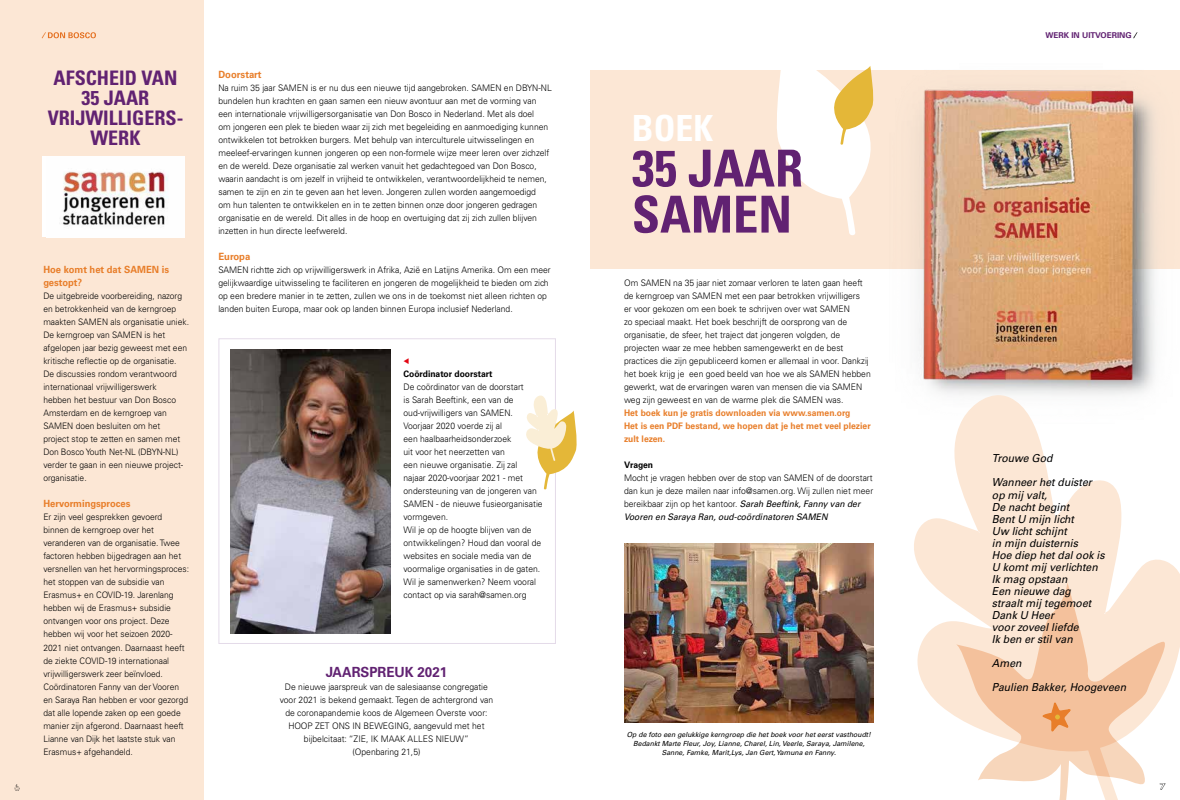
<style>
.page{position:relative;width:1180px;height:800px;background:#fff}
.page>*{position:absolute;margin:0;border:0;box-sizing:border-box;transform-origin:0 0}
.t1{font:700 condensed 51px/46px "Univers LT Std";color:#612272}
.t2{font:700 condensed 36px "Univers LT Std";color:#fff}
.t3{font:700 condensed 20px/20px "Univers LT Std";color:#612272;text-align:center}
.t4{font:700 14px "Univers LT Std";color:#612272;scale:.95 1}
.t5{font:italic 11px/12px "Univers LT Std";color:#000;scale:.95 1}
.t6{font:700 10px "Univers LT Std";color:#e87e2a;scale:.95 1}
.t7{font:700 9.9px/13px "Univers LT Std";color:#e87e2a;scale:.95 1}
.t8{font:300 9px/13px "Univers LT Std";color:#000;scale:.95 1}
.t9{font:700 9px/13px "Univers LT Std";color:#e87e2a;scale:.95 1}
.t10{font:700 9px "Univers LT Std";color:#000;scale:.95 1}
.t11{font:300 8.9px/13px "Univers LT Std";color:#000;scale:.95 1}
.t12{font:700 8px "Univers LT Std";color:#612272}
.t13{font:italic 7px/9px "Univers LT Std";color:#000;text-align:center}
.s1{font-weight:400;font-style:italic}
</style>
<div class="page">
<div style="left:0;top:0;width:204px;height:799px;background:#fce7d5"></div>
<svg style="left:1133px;top:32px;width:4px;height:6px"></svg>
<div style="left:42px;top:156px;width:142px;height:81px;background:#fff"></div>
<img style="left:62px;top:171px;width:106px;height:54px">
<div style="left:218px;top:338px;width:338px;height:305px;border:1px solid #c9b6d3"></div>
<div style="left:590px;top:70px;width:589px;height:198px;background:#fce7d5"></div>
<img style="left:889px;top:88px;width:290px;height:301px">
<img style="left:624px;top:543px;width:249px;height:179px">
<img style="left:231px;top:349px;width:159px;height:284px">
<svg style="left:914px;top:389px;width:265px;height:396px"></svg>
<svg style="left:955px;top:582px;width:210px;height:217px"></svg>
<svg style="left:1042px;top:702px;width:28px;height:29px"></svg>
<svg style="left:15px;top:784px;width:4px;height:6px"></svg>
<svg style="left:1159px;top:782px;width:6px;height:7px"></svg>
<svg style="left:777px;top:66px;width:97px;height:169px"></svg>
<svg style="left:526px;top:394px;width:51px;height:96px"></svg>
<h3 class="t3" style="left:48px;top:67px;width:137px">AFSCHEID VAN<br>35 JAAR<br>VRIJWILLIGERS-<br>WERK</h3>
<p class="t7" style="left:43px;top:263px;width:134px">Hoe komt het dat SAMEN is gestopt?</p>
<p class="t11" style="left:43px;top:289px;width:155px">De uitgebreide voorbereiding, nazorg en betrokkenheid van de kerngroep maakten SAMEN als organisatie uniek.<br>De kerngroep van SAMEN is het afgelopen jaar bezig geweest met een kritische reflectie op de organisatie.<br>De discussies rondom verantwoord internationaal vrijwilligerswerk<br>hebben het bestuur van Don Bosco<br>Amsterdam en de kerngroep van<br>SAMEN doen besluiten om het<br>project stop te zetten en samen met<br>Don Bosco Youth Net-NL (DBYN-NL) verder te gaan in een nieuwe project&shy;organisatie.</p>
<p class="t7" style="left:43px;top:497px;width:93px">Hervormingsproces</p>
<p class="t11" style="left:43px;top:510px;width:155px">Er zijn veel gesprekken gevoerd binnen de kerngroep over het veranderen van de organisatie. Twee factoren hebben bijgedragen aan het versnellen van het hervormingsproces: het stoppen van de subsidie van Erasmus+ en COVID-19. Jarenlang hebben wij de Erasmus+ subsidie ontvangen voor ons project. Deze hebben wij voor het seizoen 2020- 2021 niet ontvangen. Daarnaast heeft de ziekte COVID-19 internationaal vrijwilligerswerk zeer beïnvloed.<br>Coördinatoren Fanny van der Vooren en Saraya Ran hebben er voor gezorgd dat alle lopende zaken op een goede manier zijn afgerond. Daarnaast heeft Lianne van Dijk het laatste stuk van Erasmus+ afgehandeld.</p>
<p class="t6" style="left:218px;top:69px;width:47px">Doorstart</p>
<p class="t8" style="left:218px;top:81px;width:352px">Na ruim 35 jaar SAMEN is er nu dus een nieuwe tijd aangebroken. SAMEN en DBYN-NL bundelen hun krachten en gaan samen een nieuw avontuur aan met de vorming van een internationale vrijwilligersorganisatie van Don Bosco in Nederland. Met als doel<br>om jongeren een plek te bieden waar zij zich met begeleiding en aanmoediging kunnen ontwikkelen tot betrokken burgers. Met behulp van interculturele uitwisselingen en meeleef-ervaringen kunnen jongeren op een non-formele wijze meer leren over zichzelf en de wereld. Deze organisatie zal werken vanuit het gedachtegoed van Don Bosco, waarin aandacht is om jezelf in vrijheid te ontwikkelen, verantwoordelijkheid te nemen, samen te zijn en zin te geven aan het leven. Jongeren zullen worden aangemoedigd<br>om hun talenten te ontwikkelen en in te zetten binnen onze door jongeren gedragen organisatie en de wereld. Dit alles in de hoop en overtuiging dat zij zich zullen blijven inzetten in hun directe leefwereld.</p>
<p class="t6" style="left:218px;top:251px;width:35px">Europa</p>
<p class="t8" style="left:218px;top:263px;width:351px">SAMEN richtte zich op vrijwilligerswerk in Afrika, Azië en Latijns Amerika. Om een meer gelijkwaardige uitwisseling te faciliteren en jongeren de mogelijkheid te bieden om zich op een bredere manier in te zetten, zullen we ons in de toekomst niet alleen richten op landen buiten Europa, maar ook op landen binnen Europa inclusief Nederland.</p>
<p class="t10" style="left:403px;top:369px;width:95px">Coördinator doorstart</p>
<p class="t8" style="left:403px;top:380px;width:148px">De coördinator van de doorstart<br>is Sarah Beeftink, een van de oud-vrijwilligers van SAMEN.<br>Voorjaar 2020 voerde zij al<br>een haalbaarheidsonderzoek<br>uit voor het neerzetten van<br>een nieuwe organisatie. Zij zal<br>najaar 2020-voorjaar 2021 - met ondersteuning van de jongeren van<br>SAMEN - de nieuwe fusieorganisatie vormgeven.<br>Wil je op de hoogte blijven van de ontwikkelingen? Houd dan vooral de websites en sociale media van de voormalige organisaties in de gaten.<br>Wil je samenwerken? Neem vooral contact op via sarah@samen.org</p>
<h3 class="t4" style="left:326px;top:663px;width:129px">JAARSPREUK 2021</h3>
<p class="t8" style="left:280px;top:679px;width:226px;text-align:center">De nieuwe jaarspreuk van de salesiaanse congregatie voor 2021 is bekend gemaakt. Tegen de achtergrond van de coronapandemie koos de Algemeen Overste voor:<br>HOOP ZET ONS IN BEWEGING, aangevuld met het bijbelcitaat: “ZIE, IK MAAK ALLES NIEUW” (Openbaring 21,5)</p>
<h2 class="t2" style="left:632px;top:106px;width:83px">BOEK</h2>
<h1 class="t1" style="left:632px;top:145px;width:173px">35 JAAR<br>SAMEN</h1>
<p class="t8" style="left:624px;top:276px;width:261px">Om SAMEN na 35 jaar niet zomaar verloren te laten gaan heeft de kerngroep van SAMEN met een paar betrokken vrijwilligers<br>er voor gekozen om een boek te schrijven over wat SAMEN<br>zo speciaal maakt. Het boek beschrijft de oorsprong van de organisatie, de sfeer, het traject dat jongeren volgden, de projecten waar ze mee hebben samengewerkt en de best practices die zijn gepubliceerd komen er allemaal in voor. Dankzij het boek krijg je een goed beeld van hoe we als SAMEN hebben gewerkt, wat de ervaringen waren van mensen die via SAMEN weg zijn geweest en van de warme plek die SAMEN was.</p>
<p class="t9" style="left:624px;top:406px;width:261px">Het boek kun je gratis downloaden via www.samen.org<br>Het is een PDF bestand, we hopen dat je het met veel plezier zult lezen.</p>
<p class="t10" style="left:624px;top:459px;width:32px">Vragen</p>
<p class="t8" style="left:624px;top:471px;width:264px">Mocht je vragen hebben over de stop van SAMEN of de doorstart dan kun je deze mailen naar info@samen.org. Wij zullen niet meer bereikbaar zijn op het kantoor. <span class="s1">Sarah Beeftink, Fanny van der Vooren en Saraya Ran, oud-coördinatoren SAMEN</span></p>
<p class="t13" style="left:626px;top:729px;width:245px">Op de foto een gelukkige kerngroep die het boek voor het eerst vasthoudt!<br>Bedankt Marte Fleur, Joy, Lianne, Charel, Lin, Veerle, Saraya, Jamilene,<br>Sanne, Famke, Marit,Lys, Jan Gert, Yamuna en Fanny.</p>
<p class="t12" style="left:1045px;top:31px;width:88px">WERK IN UITVOERING</p>
<p class="t5" style="left:991px;top:446px;width:107px;line-height:24px">Trouwe God<br>Wanneer het duister</p>
<p class="t5" style="left:991px;top:488px;width:120px">op mij valt,<br>De nacht begint<br>Bent U mijn licht<br>Uw licht schijnt<br>in mijn duisternis<br>Hoe diep het dal ook is<br>U komt mij verlichten<br>Ik mag opstaan<br>Een nieuwe dag<br>straalt mij tegemoet<br>Dank U Heer<br>voor zoveel liefde<br>Ik ben er stil van</p>
<p class="t5" style="left:991px;top:650px;width:143px;line-height:24px">Amen<br>Paulien Bakker, Hoogeveen</p>
</div>
